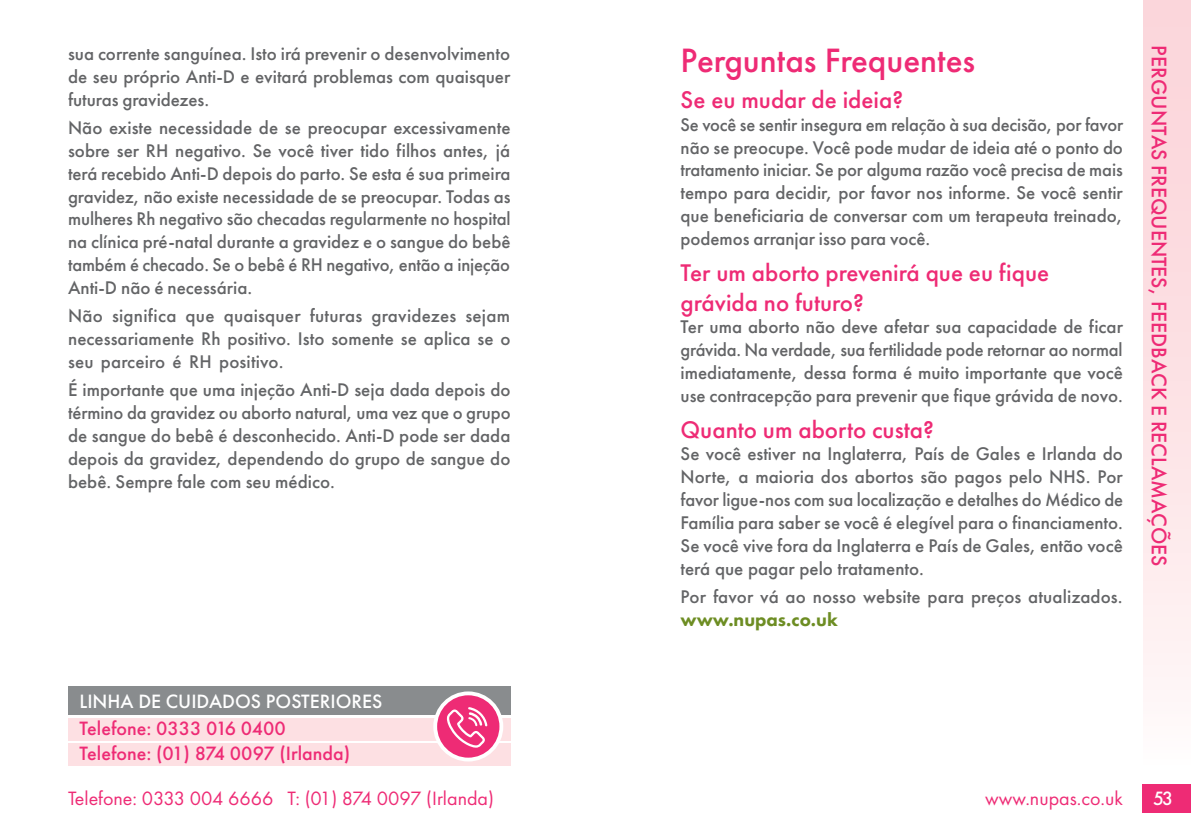
<style>
.page{position:relative;width:1191px;height:840px;background:#fff}
.page>*{position:absolute;margin:0;border:0;box-sizing:border-box;transform-origin:0 0}
.t1{font:500 35px "Futura PT";color:#ee2b75}
.t2{font:500 25px/30px "Futura PT";color:#ee2b75}
.t3{font:500 22px "Futura PT";color:#ee2b75}
.t4{font:20px "Futura PT";color:#ee2b75}
.t5{font:500 20px "Futura PT";color:#ee2b75}
.t6{font:500 20px "Futura PT";color:#fff}
.t7{font:500 19px/22.8px "Futura PT";color:#636466;text-align:justify}
.t8{font:800 19px "Futura PT";color:#6d8d23}
</style>
<div class="page">
<div style="left:1143px;top:0;width:48px;height:770px;background:linear-gradient(to bottom,#fbd1d6,#fff8f8)"></div>
<div style="left:1142px;top:783px;width:49px;height:29px;background:#ee2b75"></div>
<div style="left:68px;top:686px;width:442px;height:28px;background:#898c8e"></div>
<div style="left:68px;top:717px;width:442px;height:23px;background:#fde0e3"></div>
<div style="left:68px;top:743px;width:442px;height:22px;background:#fde0e3"></div>
<svg style="left:435px;top:693px;width:66px;height:66px;background:#f04888"></svg>
<div style="left:433px;top:691px;width:70px;height:70px;border:4px solid #fff;border-radius:50%"></div>
<svg style="left:447px;top:706px;width:40px;height:41px;background:#f25e96"></svg>
<p class="t7" style="left:68px;top:42px;width:444px">sua corrente sanguínea. Isto irá prevenir o desenvolvimento de seu próprio Anti-D e evitará problemas com quaisquer futuras gravidezes.</p>
<p class="t7" style="left:68px;top:116px;width:444px">Não existe necessidade de se preocupar excessivamente sobre ser RH negativo. Se você tiver tido filhos antes, já terá recebido Anti-D depois do parto. Se esta é sua primeira gravidez, não existe necessidade de se preocupar. Todas as mulheres Rh negativo são checadas regularmente no hospital na clínica pré-natal durante a gravidez e o sangue do bebê também é checado. Se o bebê é RH negativo, então a injeção Anti-D não é necessária.</p>
<p class="t7" style="left:68px;top:304px;width:444px">Não significa que quaisquer futuras gravidezes sejam necessariamente Rh positivo. Isto somente se aplica se o seu parceiro é RH positivo.</p>
<p class="t7" style="left:68px;top:378px;width:444px">É importante que uma injeção Anti-D seja dada depois do término da gravidez ou aborto natural, uma vez que o grupo de sangue do bebê é desconhecido. Anti-D pode ser dada depois da gravidez, dependendo do grupo de sangue do bebê. Sempre fale com seu médico.</p>
<p class="t6" style="left:79px;top:689px;width:304px">LINHA DE CUIDADOS POSTERIORES</p>
<p class="t5" style="left:79px;top:716px;width:208px">Telefone: 0333 016 0400</p>
<p class="t5" style="left:79px;top:741px;width:272px">Telefone: (01) 874 0097 (Irlanda)</p>
<h1 class="t1" style="left:680px;top:40px;width:296px">Perguntas Frequentes</h1>
<h2 class="t2" style="left:680px;top:84px;width:224px">Se eu mudar de ideia?</h2>
<p class="t7" style="left:680px;top:113px;width:444px">Se você se sentir insegura em relação à sua decisão, por favor não se preocupe. Você pode mudar de ideia até o ponto do tratamento iniciar. Se por alguma razão você precisa de mais tempo para decidir, por favor nos informe. Se você sentir que beneficiaria de conversar com um terapeuta treinado, podemos arranjar isso para você.</p>
<h2 class="t2" style="left:680px;top:257px;width:370px">Ter um aborto prevenirá que eu fique grávida no futuro?</h2>
<p class="t7" style="left:680px;top:315px;width:444px">Ter uma aborto não deve afetar sua capacidade de ficar grávida. Na verdade, sua fertilidade pode retornar ao normal imediatamente, dessa forma é muito importante que você use contracepção para prevenir que fique grávida de novo.</p>
<h2 class="t2" style="left:680px;top:414px;width:255px">Quanto um aborto custa?</h2>
<p class="t7" style="left:680px;top:442px;width:444px">Se você estiver na Inglaterra, País de Gales e Irlanda do Norte, a maioria dos abortos são pagos pelo NHS. Por favor ligue-nos com sua localização e detalhes do Médico de Família para saber se você é elegível para o financiamento.<br>Se você vive fora da Inglaterra e País de Gales, então você terá que pagar pelo tratamento.</p>
<p class="t7" style="left:680px;top:585px;width:443px">Por favor vá ao nosso website para preços atualizados.</p>
<p class="t8" style="left:680px;top:609px;width:159px">www.nupas.co.uk</p>
<p class="t3" style="left:1171px;top:45px;width:522px;rotate:90deg">PERGUNTAS FREQUENTES, FEEDBACK E RECLAMAÇÕES</p>
<p class="t4" style="left:68px;top:790px;width:427px">Telefone: 0333 004 6666 T: (01) 874 0097 (Irlanda)</p>
<p class="t4" style="left:985px;top:790px;width:139px">www.nupas.co.uk</p>
<p class="t6" style="left:1153px;top:786px;width:22px">53</p>
</div>
